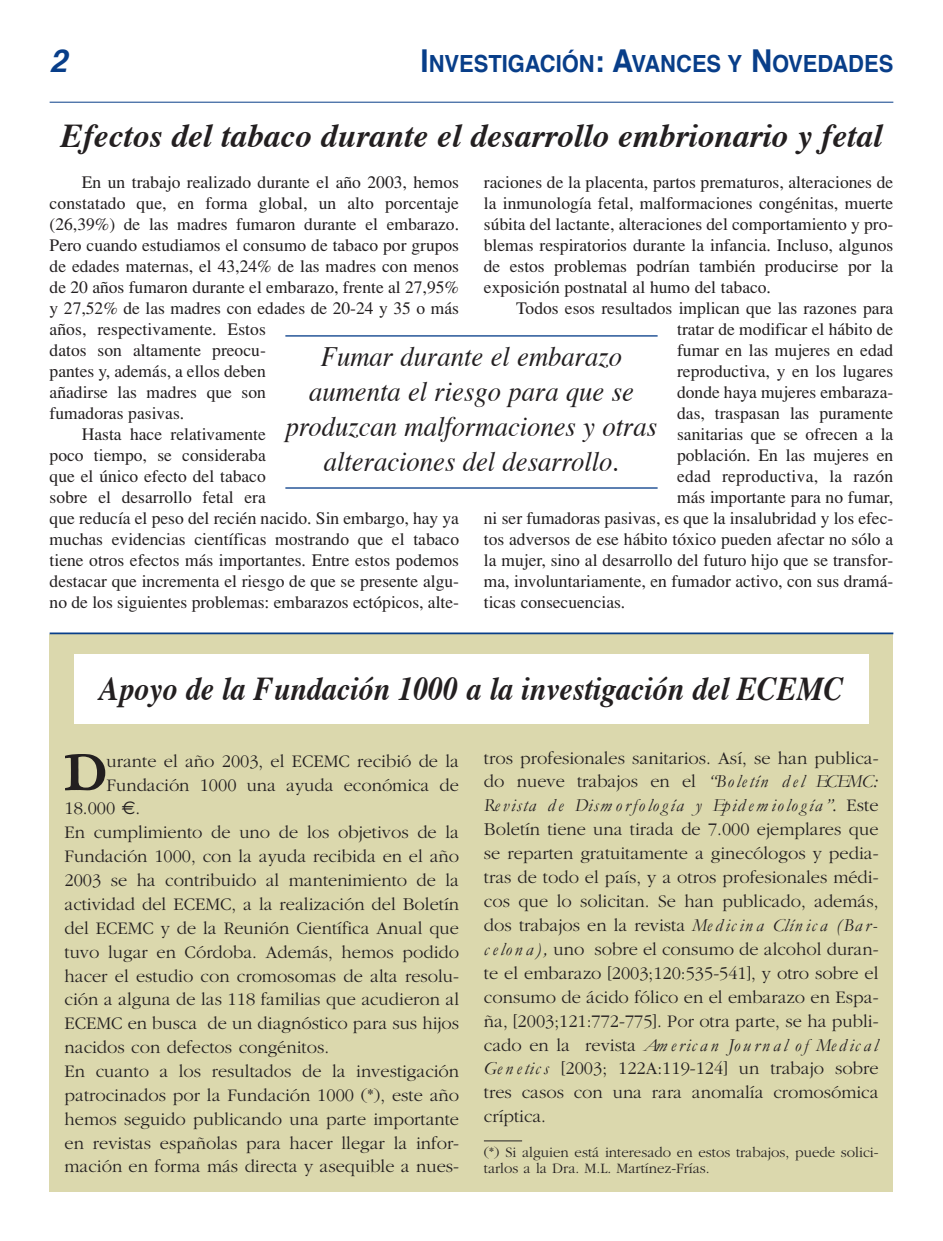
<style>
.page{position:relative;width:943px;height:1241px;background:#fff}
.page>*{position:absolute;margin:0;border:0;box-sizing:border-box;transform-origin:0 0}
.t1{font:700 56.52px "Garamond";color:#231f20}
.t2{font:italic 700 33.25px "Times";color:#231f20}
.t3{font:italic 700 33.25px "Times";color:#231f20;scale:.9 1}
.t4{font:italic 700 31.5px "Helvetica";color:#083e89}
.t5{font:italic 28px/35px "Times";color:#231f20;text-align:center;scale:.95 1}
.t6{font:700 23.62px "Helvetica";color:#083e89;scale:.93 1}
.t7{font:300 18.38px/24px "Garamond";color:#231f20;text-align:justify}
.t8{font:17.5px/21px "Times";color:#231f20;text-align:justify}
.t9{font:300 14.88px/16.1px "Garamond";color:#231f20}
.s1{font-size:31.5px}
.s2{font-family:"Euro Sans";font-weight:400}
.s3{font-weight:400;font-style:italic}
</style>
<div class="page">
<div style="left:50px;top:633px;width:843px;height:558px;background:#dbd8ad"></div>
<hr style="left:50px;top:102px;width:843px;height:1px;background:#083e89">
<hr style="left:285px;top:335px;width:372px;height:1px;background:#083e89">
<hr style="left:285px;top:487px;width:372px;height:1px;background:#083e89">
<hr style="left:50px;top:632px;width:843px;height:2px;background:#083e89">
<div style="left:74px;top:654px;width:794px;height:69px;background:#fff"></div>
<hr style="left:484px;top:1140px;width:38px;height:1px;background:#231f20">
<h3 class="t4" style="left:50px;top:48px;width:26px">2</h3>
<h3 class="t6" style="left:420px;top:54px;width:510px"><span class="s1">I</span>NVESTIGACIÓN<span class="s1">: A</span>VANCES Y <span class="s1">N</span>OVEDADES</h3>
<h2 class="t2" style="left:61px;top:121px;width:823px">Efectos del tabaco durante el desarrollo embrionario y fetal</h2>
<p class="t8" style="left:82px;top:171px;width:379px">En un trabajo realizado durante el año 2003, hemos</p>
<p class="t8" style="left:50px;top:192px;width:411px">constatado que, en forma global, un alto porcentaje</p>
<p class="t8" style="left:50px;top:213px;width:411px">(26,39%) de las madres fumaron durante el embarazo.</p>
<p class="t8" style="left:50px;top:234px;width:411px">Pero cuando estudiamos el consumo de tabaco por grupos</p>
<p class="t8" style="left:50px;top:255px;width:411px">de edades maternas, el 43,24% de las madres con menos</p>
<p class="t8" style="left:50px;top:276px;width:411px">de 20 años fumaron durante el embarazo, frente al 27,95%</p>
<p class="t8" style="left:50px;top:297px;width:411px">y 27,52% de las madres con edades de 20-24 y 35 o más</p>
<p class="t8" style="left:50px;top:318px;width:218px">años, respectivamente. Estos</p>
<p class="t8" style="left:50px;top:339px;width:218px">datos son altamente preocu-</p>
<p class="t8" style="left:50px;top:360px;width:218px">pantes y, además, a ellos deben</p>
<p class="t8" style="left:50px;top:381px;width:218px">añadirse las madres que son</p>
<p class="t8" style="left:50px;top:402px;width:136px">fumadoras pasivas.</p>
<p class="t8" style="left:82px;top:423px;width:185px">Hasta hace relativamente</p>
<p class="t8" style="left:50px;top:444px;width:218px">poco tiempo, se consideraba</p>
<p class="t8" style="left:50px;top:465px;width:218px">que el único efecto del tabaco</p>
<p class="t8" style="left:50px;top:486px;width:218px">sobre el desarrollo fetal era</p>
<p class="t8" style="left:50px;top:507px;width:411px">que reducía el peso del recién nacido. Sin embargo, hay ya</p>
<p class="t8" style="left:50px;top:528px;width:411px">muchas evidencias científicas mostrando que el tabaco</p>
<p class="t8" style="left:50px;top:549px;width:411px">tiene otros efectos más importantes. Entre estos podemos</p>
<p class="t8" style="left:50px;top:570px;width:411px">destacar que incrementa el riesgo de que se presente algu-</p>
<p class="t8" style="left:50px;top:591px;width:411px">no de los siguientes problemas: embarazos ectópicos, alte-</p>
<p class="t8" style="left:484px;top:171px;width:411px">raciones de la placenta, partos prematuros, alteraciones de la inmunología fetal, malformaciones congénitas, muerte súbita del lactante, alteraciones del comportamiento y pro&shy;blemas respiratorios durante la infancia. Incluso, algunos de estos problemas podrían también producirse por la exposición postnatal al humo del tabaco.</p>
<p class="t8" style="left:516px;top:297px;width:379px">Todos esos resultados implican que las razones para</p>
<p class="t8" style="left:677px;top:318px;width:218px">tratar de modificar el hábito de</p>
<p class="t8" style="left:677px;top:339px;width:218px">fumar en las mujeres en edad</p>
<p class="t8" style="left:677px;top:360px;width:218px">reproductiva, y en los lugares</p>
<p class="t8" style="left:677px;top:381px;width:218px">donde haya mujeres embaraza-</p>
<p class="t8" style="left:677px;top:402px;width:218px">das, traspasan las puramente</p>
<p class="t8" style="left:677px;top:423px;width:218px">sanitarias que se ofrecen a la</p>
<p class="t8" style="left:677px;top:444px;width:218px">población. En las mujeres en</p>
<p class="t8" style="left:677px;top:465px;width:218px">edad reproductiva, la razón</p>
<p class="t8" style="left:677px;top:486px;width:218px">más importante para no fumar,</p>
<p class="t8" style="left:484px;top:507px;width:411px">ni ser fumadoras pasivas, es que la insalubridad y los efec-</p>
<p class="t8" style="left:484px;top:528px;width:411px">tos adversos de ese hábito tóxico pueden afectar no sólo a</p>
<p class="t8" style="left:484px;top:549px;width:411px">la mujer, sino al desarrollo del futuro hijo que se transfor-</p>
<p class="t8" style="left:484px;top:570px;width:411px">ma, involuntariamente, en fumador activo, con sus dramá-</p>
<p class="t8" style="left:484px;top:591px;width:143px">ticas consecuencias.</p>
<h3 class="t5" style="left:286px;top:341px;width:392px">Fumar durante el embarazo aumenta el riesgo para que se produzcan malformaciones y otras alteraciones del desarrollo.</h3>
<h2 class="t3" style="left:99px;top:675px;width:828px">Apoyo de la Fundación 1000 a la investigación del ECEMC</h2>
<h1 class="t1" style="left:64px;top:741px;width:46px">D</h1>
<p class="t7" style="left:106px;top:748px;width:354px">urante el año 2003, el ECEMC recibió de la</p>
<p class="t7" style="left:106px;top:772px;width:354px">Fundación 1000 una ayuda económica de</p>
<p class="t7" style="left:64px;top:796px;width:77px">18.000 <span class="s2">€</span>.</p>
<p class="t7" style="left:64px;top:819px;width:396px">En cumplimiento de uno de los objetivos de la</p>
<p class="t7" style="left:64px;top:843px;width:396px">Fundación 1000, con la ayuda recibida en el año</p>
<p class="t7" style="left:65px;top:867px;width:396px">2003 se ha contribuido al mantenimiento de la</p>
<p class="t7" style="left:65px;top:891px;width:396px">actividad del ECEMC, a la realización del Boletín</p>
<p class="t7" style="left:65px;top:915px;width:396px">del ECEMC y de la Reunión Científica Anual que</p>
<p class="t7" style="left:65px;top:939px;width:396px">tuvo lugar en Córdoba. Además, hemos podido</p>
<p class="t7" style="left:65px;top:963px;width:396px">hacer el estudio con cromosomas de alta resolu-</p>
<p class="t7" style="left:65px;top:986px;width:396px">ción a alguna de las 118 familias que acudieron al</p>
<p class="t7" style="left:65px;top:1010px;width:396px">ECEMC en busca de un diagnóstico para sus hijos</p>
<p class="t7" style="left:65px;top:1034px;width:266px">nacidos con defectos congénitos.</p>
<p class="t7" style="left:65px;top:1058px;width:396px">En cuanto a los resultados de la investigación</p>
<p class="t7" style="left:65px;top:1082px;width:396px">patrocinados por la Fundación 1000 (*), este año</p>
<p class="t7" style="left:65px;top:1106px;width:396px">hemos seguido publicando una parte importante</p>
<p class="t7" style="left:65px;top:1129px;width:396px">en revistas españolas para hacer llegar la infor-</p>
<p class="t7" style="left:65px;top:1153px;width:396px">mación en forma más directa y asequible a nues-</p>
<p class="t7" style="left:484px;top:745px;width:396px">tros profesionales sanitarios. Así, se han publica&shy;do nueve trabajos en el <span class="s3">“Bole tín d e l ECEMC:<br>Revista de Dismorfología y Epidemiología”.</span> Este Boletín tiene una tirada de 7.000 ejemplares que se reparten gratuitamente a ginecólogos y pedia&shy;tras de todo el país, y a otros profesionales médi&shy;cos que lo solicitan. Se han publicado, además, dos trabajos en la revista <span class="s3">Medic in a Clín ic a (Bar&shy;c e lo n a ),</span> uno sobre el consumo de alcohol duran&shy;te el embarazo [2003;120:535-541], y otro sobre el consumo de ácido fólico en el embarazo en Espa&shy;ña, [2003;121:772-775]. Por otra parte, se ha publi&shy;cado en la revista <span class="s3">American Journal of Medical Ge n e tic s</span> [2003; 122A:119-124] un trabajo sobre tres casos con una rara anomalía cromosómica críptica.</p>
<p class="t9" style="left:484px;top:1143px;width:396px">(*) Si alguien está interesado en estos trabajos, puede solici&shy;tarlos a la Dra. M.L. Martínez-Frías.</p>
</div>
